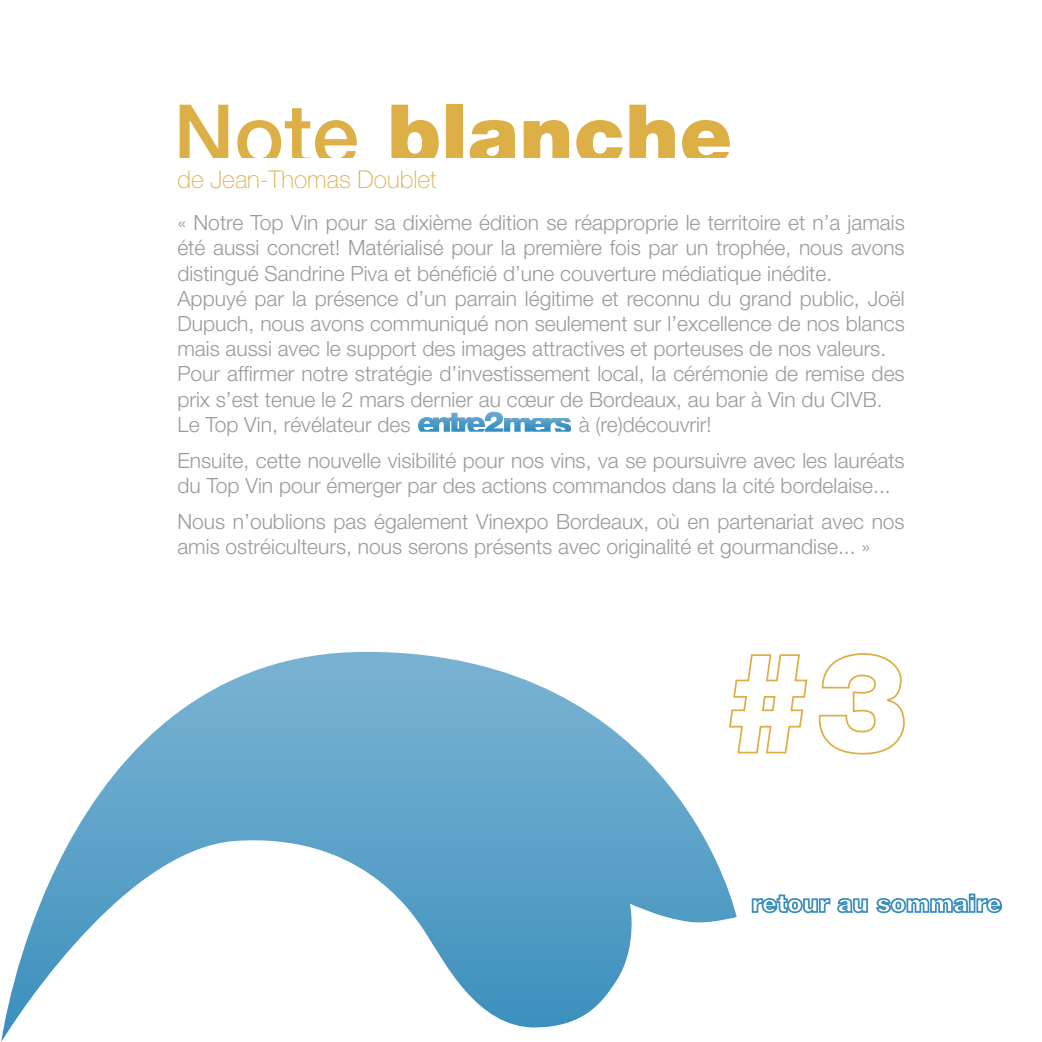
<style>
.page{position:relative;width:1042px;height:1042px;background:#fff}
.page>*{position:absolute;margin:0;border:0;box-sizing:border-box;transform-origin:0 0}
.t1{font:900 84px "Helvetica Neue";color:#dcaf47}
.t2{font:100 24.5px "Helvetica Neue";color:#dcaf47}
.t3{font:300 21px/25.2px "Helvetica Neue";color:#999b9e}
.s1{font-weight:500}
</style>
<div class="page">
<svg style="left:1px;top:652px;width:735px;height:390px"></svg>
<svg style="left:728px;top:653px;width:80px;height:101px"></svg>
<svg style="left:818px;top:653px;width:87px;height:102px"></svg>
<svg style="left:751px;top:894px;width:117px;height:20px"></svg>
<svg style="left:876px;top:893px;width:127px;height:21px"></svg>
<svg style="left:418px;top:412px;width:153px;height:20px"></svg>
<hr style="left:418px;top:412px;width:67px;height:1px;background:#78b2d1">
<p class="t1" style="left:174px;top:85px;width:560px"><span class="s1">Note</span> blanche</p>
<p class="t2" style="left:177px;top:165px;width:261px">de Jean-Thomas Doublet</p>
<p class="t3" style="left:177px;top:210px;width:729px;text-align:justify">« Notre Top Vin pour sa dixième édition se réapproprie le territoire et n’a jamais été aussi concret! Matérialisé pour la première fois par un trophée, nous avons distingué Sandrine Piva et bénéficié d’une couverture médiatique inédite.</p>
<p class="t3" style="left:177px;top:285px;width:729px;text-align:justify">Appuyé par la présence d’un parrain légitime et reconnu du grand public, Joël Dupuch, nous avons communiqué non seulement sur l’excellence de nos blancs mais aussi avec le support des images attractives et porteuses de nos valeurs.</p>
<p class="t3" style="left:177px;top:361px;width:729px">Pour affirmer notre stratégie d’investissement local, la cérémonie de remise des prix s’est tenue le 2 mars dernier au cœur de Bordeaux, au bar à Vin du CIVB.</p>
<p class="t3" style="left:177px;top:411px;width:235px">Le Top Vin, révélateur des</p>
<p class="t3" style="left:579px;top:411px;width:134px">à (re)découvrir!</p>
<p class="t3" style="left:177px;top:447px;width:729px">Ensuite, cette nouvelle visibilité pour nos vins, va se poursuivre avec les lauréats du Top Vin pour émerger par des actions commandos dans la cité bordelaise...</p>
<p class="t3" style="left:177px;top:508px;width:729px">Nous n’oublions pas également Vinexpo Bordeaux, où en partenariat avec nos amis ostréiculteurs, nous serons présents avec originalité et gourmandise... »</p>
</div>
